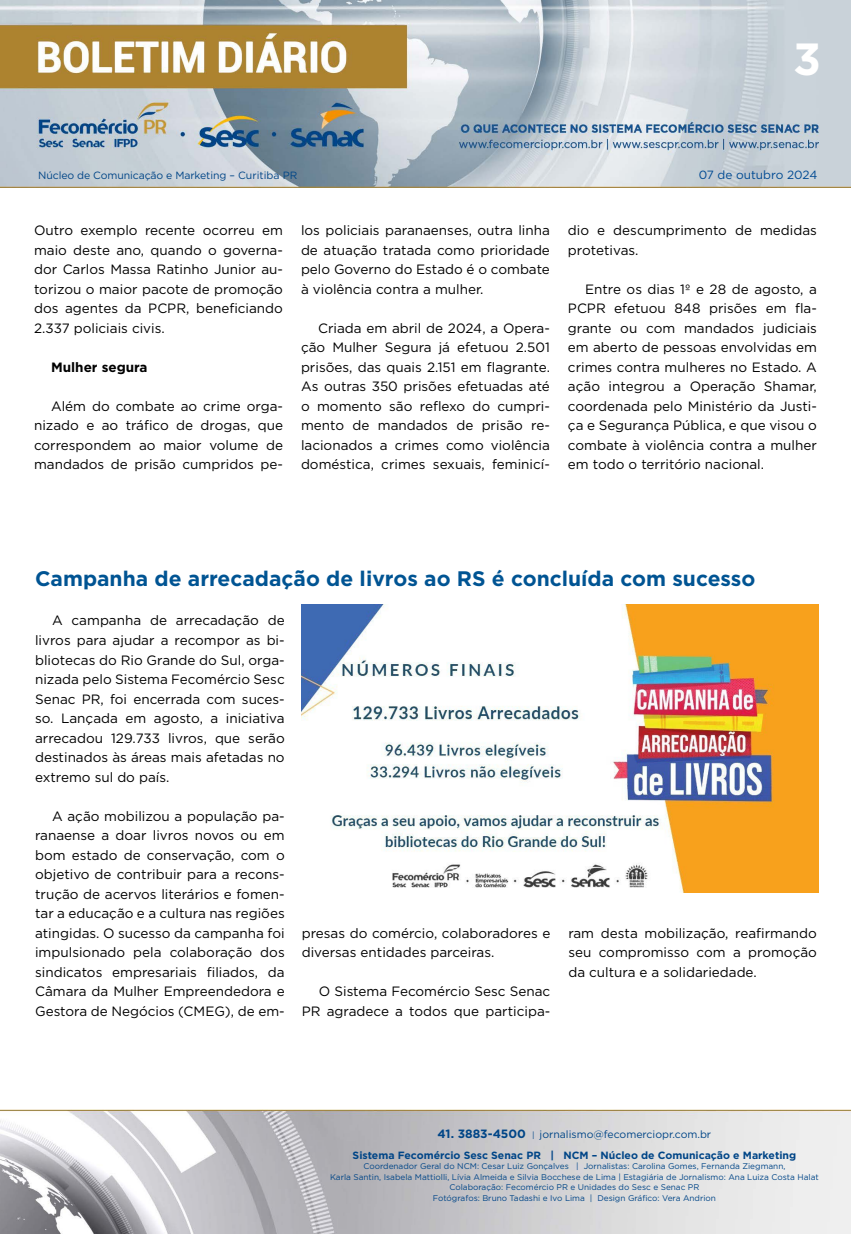
<style>
.page{position:relative;width:851px;height:1234px;background:#fff}
.page>*{position:absolute;margin:0;border:0;box-sizing:border-box;transform-origin:0 0}
.t1{font:700 45px "Gotham";color:#fff}
.t2{font:700 21px "Gotham";color:#005493}
.t3{font:13.5px/19.5px "Gotham";color:#000;text-align:justify}
.t4{font:700 13.5px "Gotham";color:#000}
.t5{font:11.85px "Gotham";color:#004a93}
.t6{font:700 10.5px/21px "Gotham";color:#004587;text-align:center}
.t7{font:10.5px "Gotham";letter-spacing:-.01em;color:#004587}
.t8{font:8.25px/10.5px "Gotham";color:#004587;text-align:center}
.s1{font-size:12px}
.s2{font-weight:400;font-size:8.25px}
.s3{font-weight:400}
</style>
<div class="page">
<img style="left:0;top:0;width:850px;height:188px">
<img style="left:0;top:1109px;width:850px;height:124px">
<img style="left:302px;top:604px;width:515px;height:288px">
<h1 class="t1" style="left:793px;top:29px;width:29px">3</h1>
<p class="t7" style="left:38px;top:168px;width:260px">Núcleo de Comunicação e Marketing – Curitiba PR</p>
<p class="t5" style="left:698px;top:167px;width:120px">07 de outubro 2024</p>
<p class="t3" style="left:34px;top:220px;width:250px">Outro exemplo recente ocorreu em maio deste ano, quando o governa&shy;dor Carlos Massa Ratinho Junior au&shy;torizou o maior pacote de promoção dos agentes da PCPR, beneficiando 2.337 policiais civis.</p>
<p class="t4" style="left:51px;top:358px;width:98px">Mulher segura</p>
<p class="t3" style="left:34px;top:396px;width:250px;text-indent:17px">Além do combate ao crime orga&shy;nizado e ao tráfico de drogas, que correspondem ao maior volume de mandados de prisão cumpridos pe-</p>
<p class="t3" style="left:301px;top:220px;width:250px">los policiais paranaenses, outra linha de atuação tratada como prioridade pelo Governo do Estado é o combate à violência contra a mulher.</p>
<p class="t3" style="left:301px;top:318px;width:250px;text-indent:17px">Criada em abril de 2024, a Opera&shy;ção Mulher Segura já efetuou 2.501 prisões, das quais 2.151 em flagrante.<br>As outras 350 prisões efetuadas até o momento são reflexo do cumpri&shy;mento de mandados de prisão re&shy;lacionados a crimes como violência doméstica, crimes sexuais, feminicí-</p>
<p class="t3" style="left:568px;top:220px;width:250px">dio e descumprimento de medidas protetivas.</p>
<p class="t3" style="left:568px;top:279px;width:250px;text-indent:17px">Entre os dias 1º e 28 de agosto, a PCPR efetuou 848 prisões em fla&shy;grante ou com mandados judiciais em aberto de pessoas envolvidas em crimes contra mulheres no Estado. A ação integrou a Operação Shamar, coordenada pelo Ministério da Justi&shy;ça e Segurança Pública, e que visou o combate à violência contra a mulher em todo o território nacional.</p>
<h2 class="t2" style="left:35px;top:565px;width:721px">Campanha de arrecadação de livros ao RS é concluída com sucesso</h2>
<p class="t3" style="left:35px;top:610px;width:251px;text-indent:17px">A campanha de arrecadação de livros para ajudar a recompor as bi&shy;bliotecas do Rio Grande do Sul, orga&shy;nizada pelo Sistema Fecomércio Sesc Senac PR, foi encerrada com suces&shy;so. Lançada em agosto, a iniciativa arrecadou 129.733 livros, que serão destinados às áreas mais afetadas no extremo sul do país.</p>
<p class="t3" style="left:35px;top:805px;width:251px;text-indent:17px">A ação mobilizou a população pa&shy;ranaense a doar livros novos ou em bom estado de conservação, com o objetivo de contribuir para a recons&shy;trução de acervos literários e fomen&shy;tar a educação e a cultura nas regiões atingidas. O sucesso da campanha foi impulsionado pela colaboração dos sindicatos empresariais filiados, da Câmara da Mulher Empreendedora e Gestora de Negócios (CMEG), de em-</p>
<p class="t3" style="left:302px;top:922px;width:250px">presas do comércio, colaboradores e diversas entidades parceiras.</p>
<p class="t3" style="left:302px;top:981px;width:250px;text-align:right">O Sistema Fecomércio Sesc Senac<br>PR agradece a todos que participa-</p>
<p class="t3" style="left:568px;top:922px;width:250px">ram desta mobilização, reafirmando seu compromisso com a promoção da cultura e a solidariedade.</p>
<p class="t6" style="left:352px;top:1122px;width:445px"><span class="s1">41. 3883-4500</span> <span class="s2">|</span> <span class="s3">jornalismo@fecomerciopr.com.br<br></span>Sistema Fecomércio Sesc Senac PR | NCM – Núcleo de Comunicação e Marketing</p>
<p class="t8" style="left:330px;top:1160px;width:490px">Coordenador Geral do NCM: Cesar Luiz Gonçalves | Jornalistas: Carolina Gomes, Fernanda Ziegmann,<br>Karla Santin, Isabela Mattiolli, Lívia Almeida e Silvia Bocchese de Lima | Estagiária de Jornalismo: Ana Luiza Costa Halat Colaboração: Fecomércio PR e Unidades do Sesc e Senac PR<br>Fotógrafos: Bruno Tadashi e Ivo Lima | Design Gráfico: Vera Andrion</p>
</div>
